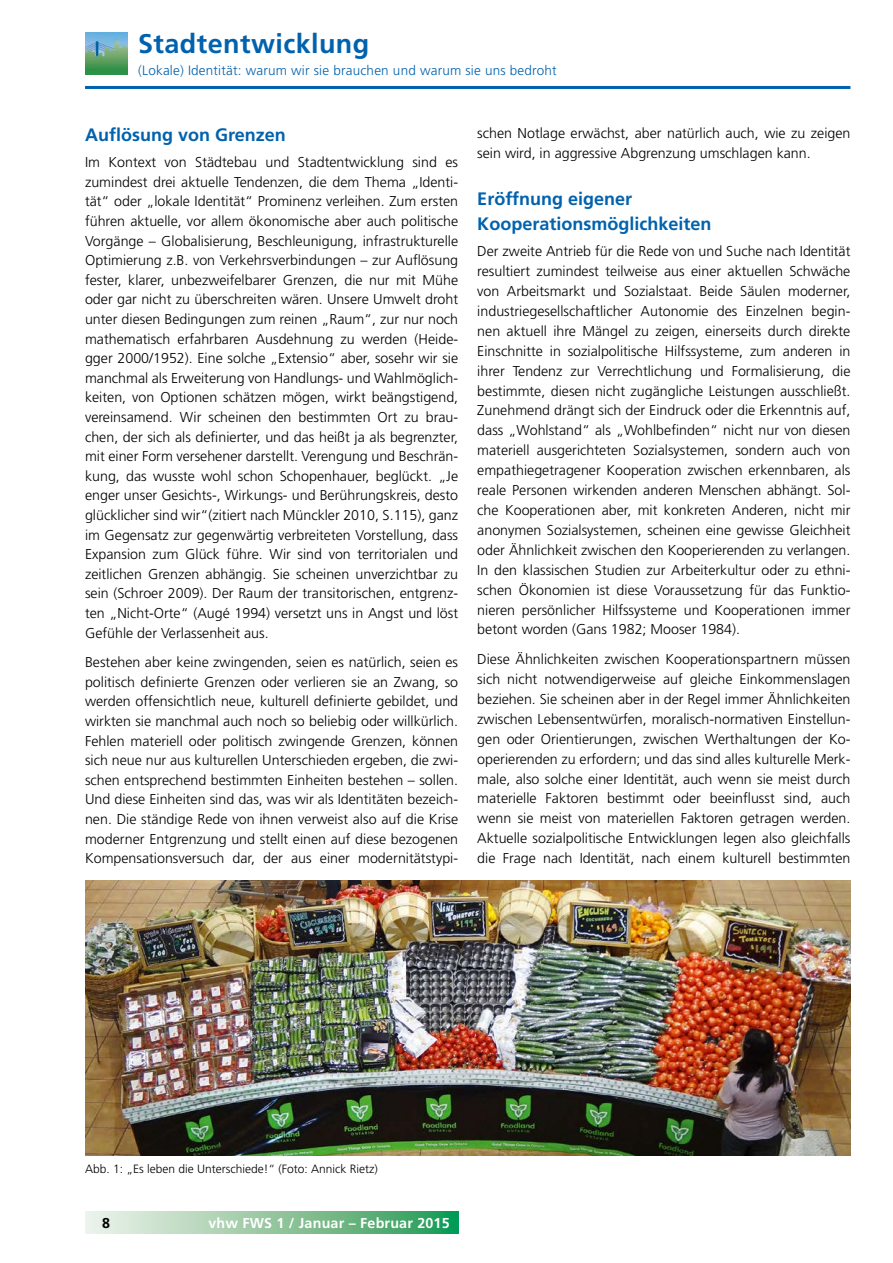
<style>
.page{position:relative;width:893px;height:1263px;background:#fff}
.page>*{position:absolute;margin:0;border:0;box-sizing:border-box;transform-origin:0 0}
.t1{font:700 27px "Frutiger LT";letter-spacing:.015em;color:#0062ae}
.t2{font:700 18px/24.5px "Frutiger LT";color:#0062ae}
.t3{font:300 14.25px/19.6px "Frutiger LT";color:#000;text-align:justify}
.t4{font:700 14.25px "Frutiger LT";letter-spacing:.015em;color:#fff}
.t5{font:700 14.25px "Frutiger LT";color:#000}
.t6{font:300 13.5px "Frutiger LT";letter-spacing:.015em;color:#0062ae}
.t7{font:300 12px "Frutiger CE";color:#000}
</style>
<div class="page">
<hr style="left:85px;top:86px;width:765px;height:3px;background:#0062ae">
<svg style="left:85px;top:1212px;width:373px;height:21px;background:#8dc69f"></svg>
<img style="left:85px;top:32px;width:42px;height:43px">
<img style="left:85px;top:881px;width:765px;height:274px">
<h1 class="t1" style="left:138px;top:28px;width:233px">Stadtentwicklung</h1>
<p class="t6" style="left:138px;top:62px;width:420px">(Lokale) Identität: warum wir sie brauchen und warum sie uns bedroht</p>
<p class="t2" style="left:85px;top:123px;width:202px">Auflösung von Grenzen</p>
<p class="t3" style="left:85px;top:153px;width:375px">Im Kontext von Städtebau und Stadtentwicklung sind es zumindest drei aktuelle Tendenzen, die dem Thema „Identi&shy;tät“ oder „lokale Identität“ Prominenz verleihen. Zum ersten führen aktuelle, vor allem ökonomische aber auch politische Vorgänge – Globalisierung, Beschleunigung, infrastrukturelle Optimierung z.B. von Verkehrsverbindungen – zur Auflösung fester, klarer, unbezweifelbarer Grenzen, die nur mit Mühe oder gar nicht zu überschreiten wären. Unsere Umwelt droht unter diesen Bedingungen zum reinen „Raum“, zur nur noch mathematisch erfahrbaren Ausdehnung zu werden (Heide&shy;gger 2000/1952). Eine solche „Extensio“ aber, sosehr wir sie manchmal als Erweiterung von Handlungs- und Wahlmöglich&shy;keiten, von Optionen schätzen mögen, wirkt beängstigend, vereinsamend. Wir scheinen den bestimmten Ort zu brau&shy;chen, der sich als definierter, und das heißt ja als begrenzter, mit einer Form versehener darstellt. Verengung und Beschrän&shy;kung, das wusste wohl schon Schopenhauer, beglückt. „Je enger unser Gesichts-, Wirkungs- und Berührungskreis, desto glücklicher sind wir“(zitiert nach Münckler 2010, S.115), ganz im Gegensatz zur gegenwärtig verbreiteten Vorstellung, dass Expansion zum Glück führe. Wir sind von territorialen und zeitlichen Grenzen abhängig. Sie scheinen unverzichtbar zu sein (Schroer 2009). Der Raum der transitorischen, entgrenz&shy;ten „Nicht-Orte“ (Augé 1994) versetzt uns in Angst und löst Gefühle der Verlassenheit aus.</p>
<p class="t3" style="left:85px;top:652px;width:375px">Bestehen aber keine zwingenden, seien es natürlich, seien es politisch definierte Grenzen oder verlieren sie an Zwang, so werden offensichtlich neue, kulturell definierte gebildet, und wirkten sie manchmal auch noch so beliebig oder willkürlich.<br>Fehlen materiell oder politisch zwingende Grenzen, können sich neue nur aus kulturellen Unterschieden ergeben, die zwi&shy;schen entsprechend bestimmten Einheiten bestehen – sollen.<br>Und diese Einheiten sind das, was wir als Identitäten bezeich&shy;nen. Die ständige Rede von ihnen verweist also auf die Krise moderner Entgrenzung und stellt einen auf diese bezogenen Kompensationsversuch dar, der aus einer modernitätstypi-</p>
<p class="t3" style="left:477px;top:124px;width:375px">schen Notlage erwächst, aber natürlich auch, wie zu zeigen sein wird, in aggressive Abgrenzung umschlagen kann.</p>
<p class="t2" style="left:477px;top:187px;width:236px">Eröffnung eigener<br>Kooperationsmöglichkeiten</p>
<p class="t3" style="left:477px;top:241px;width:375px">Der zweite Antrieb für die Rede von und Suche nach Identität resultiert zumindest teilweise aus einer aktuellen Schwäche von Arbeitsmarkt und Sozialstaat. Beide Säulen moderner, industriegesellschaftlicher Autonomie des Einzelnen begin&shy;nen aktuell ihre Mängel zu zeigen, einerseits durch direkte Einschnitte in sozialpolitische Hilfssysteme, zum anderen in ihrer Tendenz zur Verrechtlichung und Formalisierung, die bestimmte, diesen nicht zugängliche Leistungen ausschließt.<br>Zunehmend drängt sich der Eindruck oder die Erkenntnis auf, dass „Wohlstand“ als „Wohlbefinden“ nicht nur von diesen materiell ausgerichteten Sozialsystemen, sondern auch von empathiegetragener Kooperation zwischen erkennbaren, als reale Personen wirkenden anderen Menschen abhängt. Sol&shy;che Kooperationen aber, mit konkreten Anderen, nicht mir anonymen Sozialsystemen, scheinen eine gewisse Gleichheit oder Ähnlichkeit zwischen den Kooperierenden zu verlangen.<br>In den klassischen Studien zur Arbeiterkultur oder zu ethni&shy;schen Ökonomien ist diese Voraussetzung für das Funktio&shy;nieren persönlicher Hilfssysteme und Kooperationen immer betont worden (Gans 1982; Mooser 1984).</p>
<p class="t3" style="left:477px;top:649px;width:375px">Diese Ähnlichkeiten zwischen Kooperationspartnern müssen sich nicht notwendigerweise auf gleiche Einkommenslagen beziehen. Sie scheinen aber in der Regel immer Ähnlichkeiten zwischen Lebensentwürfen, moralisch-normativen Einstellun&shy;gen oder Orientierungen, zwischen Werthaltungen der Ko&shy;operierenden zu erfordern; und das sind alles kulturelle Merk&shy;male, also solche einer Identität, auch wenn sie meist durch materielle Faktoren bestimmt oder beeinflusst sind, auch wenn sie meist von materiellen Faktoren getragen werden.<br>Aktuelle sozialpolitische Entwicklungen legen also gleichfalls die Frage nach Identität, nach einem kulturell bestimmten</p>
<p class="t7" style="left:85px;top:1162px;width:294px">Abb. 1: „Es leben die Unterschiede!“ (Foto: Annick Rietz)</p>
<p class="t5" style="left:102px;top:1214px;width:9px">8</p>
<p class="t4" style="left:208px;top:1214px;width:243px">vhw FWS 1 / Januar – Februar 2015</p>
</div>
